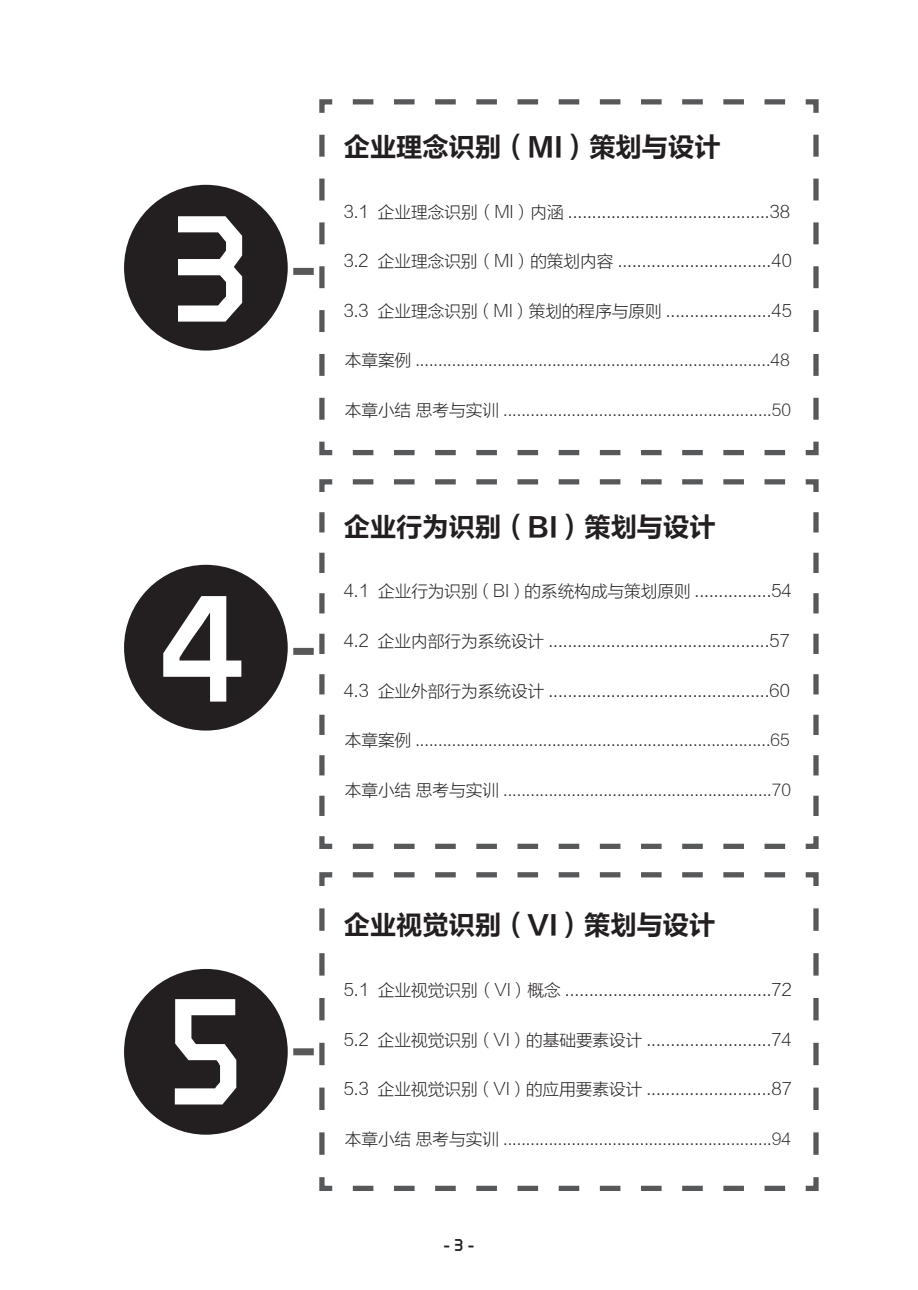
<style>
.page{position:relative;width:918px;height:1290px;background:#fff}
.page>*{position:absolute;margin:0;border:0;box-sizing:border-box;transform-origin:0 0}
.页码{font:700 154.88px "RTWS Shang Go G0 v 1";color:#fff}
.t1{font:26.25px "FZLTCHJW GB1 0";color:#231f20}
.t2{font:700 17.5px "RTWS Shang Go G0 v 1";color:#231f20}
.正文括号数字{font:16.62px "FZLTXHJW GB1 0";color:#231f20}
.正文括号数字-2{font:15.75px "FZLTXHJW GB1 0";color:#231f20}
.s1{font-size:16.62px}
</style>
<div class="page">
<svg style="left:319px;top:99px;width:500px;height:357px"></svg>
<svg style="left:319px;top:479px;width:500px;height:370px"></svg>
<div style="left:124px;top:185px;width:164px;height:166px;background:#231f20;border-radius:50%"></div>
<div style="left:124px;top:565px;width:164px;height:165px;background:#231f20;border-radius:50%"></div>
<div style="left:293px;top:268px;width:21px;height:7px;background:#57585a"></div>
<div style="left:293px;top:648px;width:21px;height:7px;background:#57585a"></div>
<svg style="left:319px;top:872px;width:500px;height:319px"></svg>
<div style="left:124px;top:969px;width:164px;height:165px;background:#231f20;border-radius:50%"></div>
<div style="left:293px;top:1048px;width:21px;height:7px;background:#57585a"></div>
<p class="页码" style="left:171px;top:195px;width:80px">3</p>
<p class="页码" style="left:156px;top:575px;width:93px">4</p>
<p class="页码" style="left:168px;top:978px;width:77px">5</p>
<p class="t1" style="left:344px;top:132px;width:378px">企业理念识别（MI）策划与设计</p>
<p class="正文括号数字" style="left:344px;top:202px;width:448px">3.1 企业理念识别（MI）内涵 ..........................................38</p>
<p class="正文括号数字" style="left:344px;top:252px;width:449px">3.2 企业理念识别（MI）的策划内容 ................................40</p>
<p class="正文括号数字" style="left:344px;top:301px;width:449px">3.3 企业理念识别（MI）策划的程序与原则 ......................45</p>
<p class="正文括号数字-2" style="left:345px;top:352px;width:447px"><span class="s1">本章案例</span> ..............................................................................48</p>
<p class="正文括号数字-2" style="left:345px;top:401px;width:448px"><span class="s1">本章小结 思考与实训</span> ...........................................................50</p>
<p class="t1" style="left:344px;top:512px;width:373px">企业行为识别（BI）策划与设计</p>
<p class="正文括号数字" style="left:344px;top:582px;width:449px">4.1 企业行为识别（BI）的系统构成与策划原则 ................54</p>
<p class="正文括号数字" style="left:344px;top:632px;width:447px">4.2 企业内部行为系统设计 ..............................................57</p>
<p class="正文括号数字" style="left:344px;top:681px;width:448px">4.3 企业外部行为系统设计 ..............................................60</p>
<p class="正文括号数字-2" style="left:345px;top:731px;width:446px"><span class="s1">本章案例</span> ..............................................................................65</p>
<p class="正文括号数字-2" style="left:345px;top:781px;width:448px"><span class="s1">本章小结 思考与实训</span> ...........................................................70</p>
<p class="t1" style="left:344px;top:910px;width:373px">企业视觉识别（VI）策划与设计</p>
<p class="正文括号数字" style="left:344px;top:981px;width:449px">5.1 企业视觉识别（VI）概念 ...........................................72</p>
<p class="正文括号数字" style="left:344px;top:1030px;width:449px">5.2 企业视觉识别（VI）的基础要素设计 ..........................74</p>
<p class="正文括号数字" style="left:344px;top:1080px;width:449px">5.3 企业视觉识别（VI）的应用要素设计 ..........................87</p>
<p class="正文括号数字-2" style="left:345px;top:1130px;width:448px"><span class="s1">本章小结 思考与实训</span> ...........................................................94</p>
<p class="t2" style="left:443px;top:1236px;width:33px">- 3 -</p>
</div>
